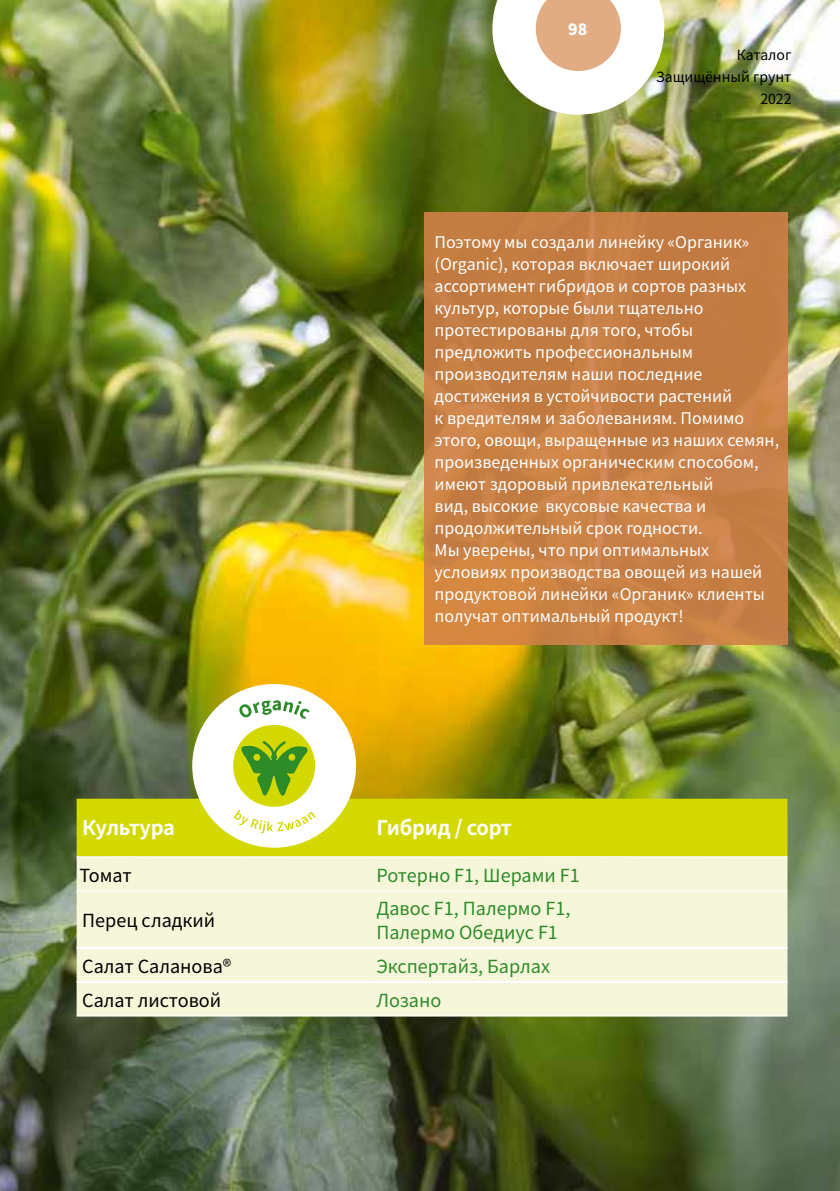
<style>
.page{position:relative;width:840px;height:1191px;background:#fff}
.page>*{position:absolute;margin:0;border:0;box-sizing:border-box;transform-origin:0 0}
.t1{font:700 20px "Source Han Sans TC";letter-spacing:-.01em;color:#fff}
.t2{font:18px/24px "Source Han Sans TC";color:#2d8b28}
.t3{font:18px "Source Han Sans TC";color:#000}
.t4{font:700 18px "Source Sans Pro";color:#fff}
.t5{font:16px/22px "Source Han Sans TC";color:#fff}
.t6{font:14px/22px "Source Han Sans TC";color:#000;text-align:right}
</style>
<div class="page">
<img style="left:0;top:0;width:839px;height:1191px">
<div style="left:424px;top:212px;width:363px;height:433px;background:linear-gradient(to right,#c98144,#c57e45)"></div>
<div style="left:77px;top:798px;width:710px;height:58px;background:#d3d800"></div>
<div style="left:77px;top:857px;width:710px;height:158px;background:#f6f7da"></div>
<hr style="left:77px;top:947px;width:293px;height:2px;background:#fff">
<hr style="left:370px;top:947px;width:417px;height:2px;background:#fff">
<hr style="left:77px;top:981px;width:293px;height:2px;background:#fff">
<hr style="left:370px;top:981px;width:417px;height:2px;background:#fff">
<hr style="left:77px;top:856px;width:293px;height:1px;background:#fff">
<hr style="left:370px;top:856px;width:417px;height:1px;background:#fff">
<hr style="left:77px;top:890px;width:293px;height:1px;background:#fff">
<hr style="left:370px;top:890px;width:417px;height:1px;background:#fff">
<hr style="left:77px;top:1015px;width:293px;height:1px;background:#fff">
<hr style="left:370px;top:1015px;width:417px;height:1px;background:#fff">
<div style="left:192px;top:684px;width:164px;height:163px;background:#fff;border-radius:50%"></div>
<div style="left:233px;top:725px;width:82px;height:81px;background:#d3d800;border-radius:50%"></div>
<svg style="left:238px;top:741px;width:70px;height:56px"></svg>
<svg style="left:233px;top:809px;width:82px;height:24px"></svg>
<svg style="left:239px;top:700px;width:70px;height:19px"></svg>
<svg style="left:492px;top:0;width:171px;height:115px"></svg>
<p class="t4" style="left:568px;top:17px;width:21px">98</p>
<p class="t6" style="left:655px;top:44px;width:137px">Каталог<br>Защищённый грунт<br>2022</p>
<p class="t5" style="left:434px;top:231px;width:346px">Поэтому мы создали линейку «Органик» (Organic), которая включает широкий ассортимент гибридов и сортов разных культур, которые были тщательно протестированы для того, чтобы предложить профессиональным производителям наши последние достижения в устойчивости растений<br>к вредителям и заболеваниям. Помимо этого, овощи, выращенные из наших семян, произведенных органическим способом, имеют здоровый привлекательный<br>вид, высокие вкусовые качества и продолжительный срок годности.<br>Мы уверены, что при оптимальных условиях производства овощей из нашей продуктовой линейки «Органик» клиенты получат оптимальный продукт!</p>
<p class="t1" style="left:82px;top:817px;width:94px">Культура</p>
<p class="t1" style="left:376px;top:817px;width:137px">Гибрид / сорт</p>
<p class="t3" style="left:79px;top:865px;width:54px">Томат</p>
<p class="t2" style="left:376px;top:864px;width:205px">Ротерно F1, Шерами F1</p>
<p class="t3" style="left:82px;top:910px;width:134px">Перец сладкий</p>
<p class="t2" style="left:376px;top:897px;width:195px">Давос F1, Палермо F1,<br>Палермо Обедиус F1</p>
<p class="t3" style="left:82px;top:956px;width:150px">Салат Саланова®</p>
<p class="t2" style="left:376px;top:954px;width:175px">Экспертайз, Барлах</p>
<p class="t3" style="left:82px;top:990px;width:140px">Салат листовой</p>
<p class="t2" style="left:376px;top:989px;width:66px">Лозано</p>
</div>
